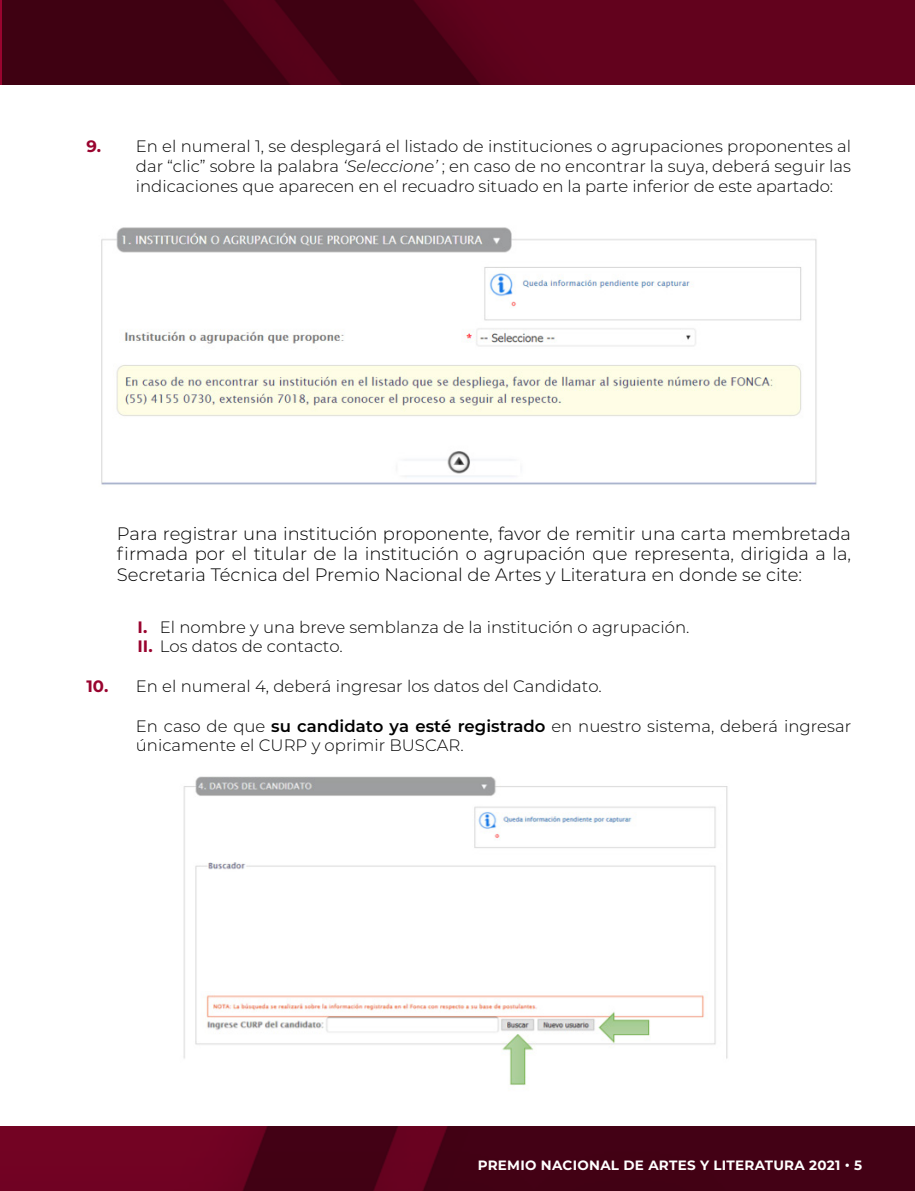
<style>
.page{position:relative;width:915px;height:1191px;background:#fff}
.page>*{position:absolute;margin:0;border:0;box-sizing:border-box;transform-origin:0 0}
.t1{font:300 18px/20.7px "Montserrat";color:#000;text-align:justify}
.t2{font:300 16.5px/19.8px "Montserrat";color:#000}
.t3{font:700 13.5px "Montserrat";letter-spacing:.02em;color:#fff}
.s1{font-weight:700;color:#99042f}
.s2{font-style:italic}
.s3{font-weight:600}
</style>
<div class="page">
<img style="left:1px;top:1126px;width:913px;height:65px">
<img style="left:1px;top:0;width:913px;height:84px">
<hr style="left:0;top:1126px;width:1px;height:65px;background:#99042f">
<hr style="left:0;top:0;width:1px;height:84px;background:#99042f">
<img style="left:101px;top:227px;width:716px;height:258px">
<img style="left:183px;top:776px;width:545px;height:309px">
<p class="t2" style="left:136px;top:136px;width:716px;text-align:justify;text-indent:-50px"><span class="s1">9.</span> En el numeral 1, se desplegará el listado de instituciones o agrupaciones proponentes al dar “clic” sobre la palabra <span class="s2">‘Seleccione’</span> ; en caso de no encontrar la suya, deberá seguir las indicaciones que aparecen en el recuadro situado en la parte inferior de este apartado:</p>
<p class="t1" style="left:117px;top:522px;width:735px">Para registrar una institución proponente, favor de remitir una carta membretada firmada por el titular de la institución o agrupación que representa, dirigida a la, Secretaria Técnica del Premio Nacional de Artes y Literatura en donde se cite:</p>
<p class="t2" style="left:137px;top:616px;width:553px"><span class="s1">I.</span> El nombre y una breve semblanza de la institución o agrupación.<br><span class="s1">II.</span> Los datos de contacto.</p>
<p class="t2" style="left:86px;top:675px;width:517px"><span class="s1">10.</span> En el numeral 4, deberá ingresar los datos del Candidato.</p>
<p class="t2" style="left:136px;top:715px;width:716px">En caso de que <span class="s3">su candidato ya esté registrado</span> en nuestro sistema, deberá ingresar únicamente el CURP y oprimir BUSCAR.</p>
<p class="t3" style="left:477px;top:1155px;width:386px">PREMIO NACIONAL DE ARTES Y LITERATURA 2021 • 5</p>
</div>
